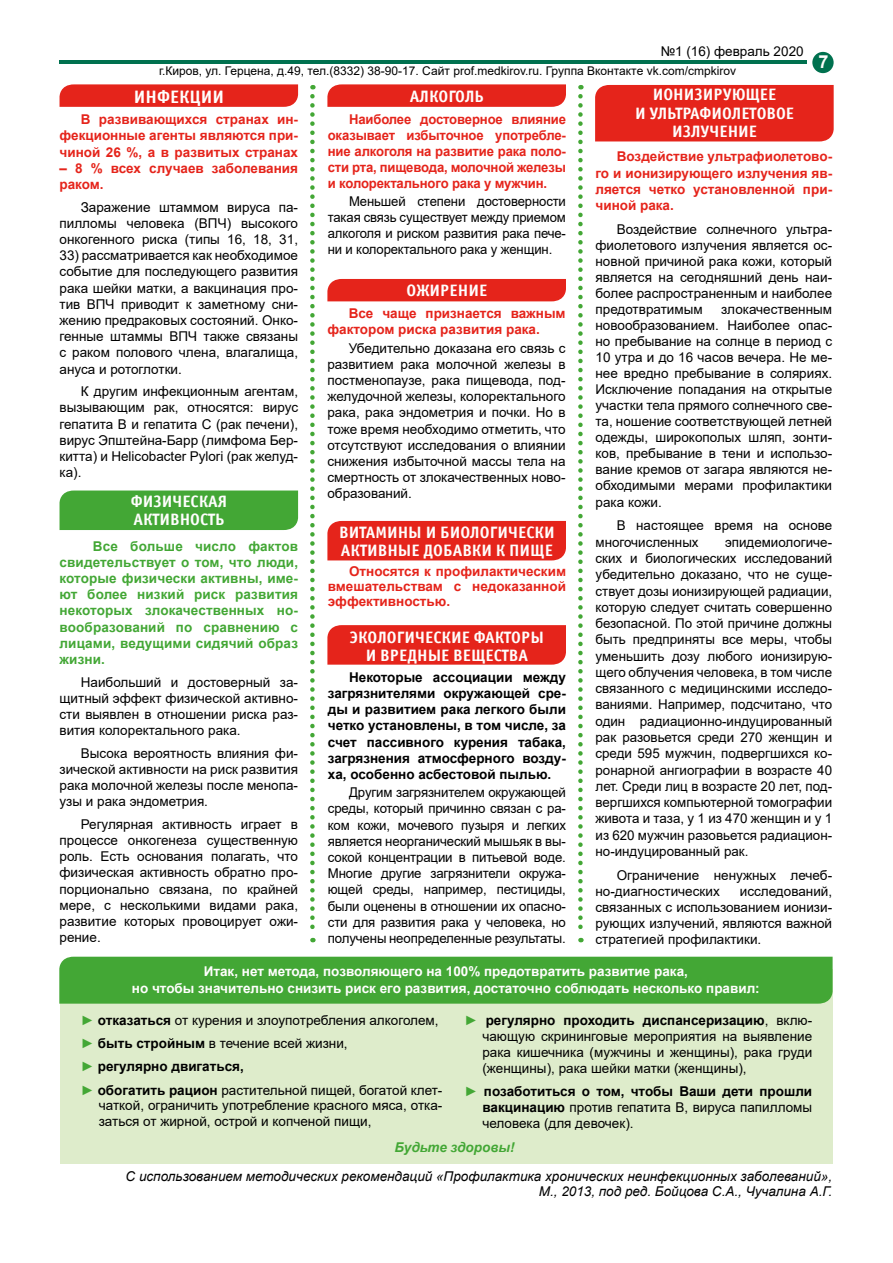
<style>
.page{position:relative;width:893px;height:1263px;background:#fff}
.page>*{position:absolute;margin:0;border:0;box-sizing:border-box;transform-origin:0 0}
.t1{font:700 18px "Officina Sans Win C";color:#fffefd}
.t2{font:700 18px "Arial";color:#fffefd}
.t3{font:700 16.5px/18.1px "Officina Sans Win C";color:#fffefd}
.t4{font:13.5px/16.2px "Arial";color:#000;text-align:justify}
.t5{font:700 13.5px/16.2px "Arial";color:#e5241b;text-align:justify}
.t6{font:700 13.5px/16.2px "Arial";color:#000;text-align:justify}
.t7{font:700 13.5px/16.2px "Arial";letter-spacing:.01em;color:#43a735;text-align:justify}
.t8{font:700 13.5px/16.2px "Arial";color:#fffefd;text-align:center}
.t9{font:italic 13.5px/14.9px "Arial";color:#000;text-align:right}
.t10{font:italic 700 13.5px "Arial";color:#43a735}
.t11{font:12px "Arial";color:#000}
.s1{color:#43a735}
.s2{font-weight:700}
</style>
<div class="page">
<div style="left:60px;top:969px;width:772px;height:195px;background:#deeccb"></div>
<div style="left:59px;top:957px;width:774px;height:47px;background:#43a735"></div>
<hr style="left:60px;top:60px;width:747px;height:4px;background:#00714f">
<div style="left:812px;top:52px;width:22px;height:21px;background:#00714f;border-radius:50%"></div>
<svg style="left:60px;top:84px;width:238px;height:23px;background:#e52b23"></svg>
<div style="left:60px;top:490px;width:238px;height:40px;background:#43a735"></div>
<svg style="left:327px;top:84px;width:239px;height:23px;background:#e52c23"></svg>
<div style="left:327px;top:279px;width:239px;height:22px;background:#e5241b"></div>
<div style="left:327px;top:521px;width:239px;height:39px;background:#e5241b"></div>
<div style="left:327px;top:625px;width:239px;height:40px;background:#e5241b"></div>
<div style="left:595px;top:85px;width:239px;height:56px;background:#e5241b"></div>
<svg style="left:310px;top:96px;width:5px;height:846px"></svg>
<svg style="left:578px;top:96px;width:5px;height:846px"></svg>
<p class="t4" style="left:661px;top:43px;width:144px">№1 (16) февраль 2020</p>
<p class="t11" style="left:159px;top:63px;width:578px">г.Киров, ул. Герцена, д.49, тел.(8332) 38-90-17. Сайт prof.medkirov.ru. Группа Вконтакте vk.com/cmpkirov</p>
<h1 class="t2" style="left:819px;top:49px;width:12px">7</h1>
<h1 class="t1" style="left:134px;top:87px;width:92px">ИНФЕКЦИИ</h1>
<p class="t5" style="left:60px;top:112px;width:240px;text-indent:21px">В развивающихся странах ин&shy;фекционные агенты являются при&shy;чиной 26 %, а в развитых странах</p>
<p class="t5" style="left:60px;top:160px;width:240px">– 8 % всех случаев заболевания раком.</p>
<p class="t4" style="left:60px;top:199px;width:240px;text-indent:21px">Заражение штаммом вируса па&shy;пилломы человека (ВПЧ) высокого онкогенного риска (типы 16, 18, 31,</p>
<p class="t4" style="left:60px;top:247px;width:240px">33) рассматривается как необходимое событие для последующего развития рака шейки матки, а вакцинация про&shy;тив ВПЧ приводит к заметному сни&shy;жению предраковых состояний. Онко&shy;генные штаммы ВПЧ также связаны с раком полового члена, влагалища, ануса и ротоглотки.</p>
<p class="t4" style="left:60px;top:383px;width:240px;text-indent:21px">К другим инфекционным агентам, вызывающим рак, относятся: вирус гепатита В и гепатита С (рак печени), вирус Эпштейна-Барр (лимфома Бер&shy;китта) и Helicobacter Pylori (рак желуд&shy;ка).</p>
<p class="t3" style="left:131px;top:493px;width:98px">ФИЗИЧЕСКАЯ<br>АКТИВНОСТЬ</p>
<p class="t7" style="left:60px;top:538px;width:240px;text-indent:33px">Все больше число фактов свидетельствует о том, что люди, которые физически активны, име&shy;ют более низкий риск развития некоторых злокачественных но&shy;вообразований по сравнению с лицами, ведущими сидячий образ жизни.</p>
<p class="t4" style="left:60px;top:674px;width:240px;text-indent:21px">Наибольший и достоверный за&shy;щитный эффект физической активно&shy;сти выявлен в отношении риска раз&shy;вития колоректального рака.</p>
<p class="t4" style="left:60px;top:745px;width:240px;text-indent:21px">Высока вероятность влияния фи&shy;зической активности на риск развития рака молочной железы после менопа&shy;узы и рака эндометрия.</p>
<p class="t4" style="left:60px;top:816px;width:240px;text-indent:21px">Регулярная активность играет в процессе онкогенеза существенную роль. Есть основания полагать, что физическая активность обратно про&shy;порционально связана, по крайней мере, с несколькими видами рака, развитие которых провоцирует ожи&shy;рение.</p>
<p class="t3" style="left:410px;top:88px;width:76px">АЛКОГОЛЬ</p>
<p class="t5" style="left:328px;top:111px;width:240px;text-indent:21px">Наиболее достоверное влияние оказывает избыточное употребле&shy;ние алкоголя на развитие рака поло&shy;сти рта, пищевода, молочной железы и колоректального рака у мужчин.</p>
<p class="t4" style="left:328px;top:193px;width:240px;text-indent:21px">Меньшей степени достоверности такая связь существует между приемом алкоголя и риском развития рака пече&shy;ни и колоректального рака у женщин.</p>
<p class="t3" style="left:407px;top:281px;width:82px">ОЖИРЕНИЕ</p>
<p class="t5" style="left:327px;top:305px;width:240px;text-indent:21px">Все чаще признается важным фактором риска развития рака.</p>
<p class="t4" style="left:327px;top:340px;width:240px;text-indent:21px">Убедительно доказана его связь с развитием рака молочной железы в постменопаузе, рака пищевода, под&shy;желудочной железы, колоректального рака, рака эндометрия и почки. Но в тоже время необходимо отметить, что отсутствуют исследования о влиянии снижения избыточной массы тела на смертность от злокачественных ново&shy;образований.</p>
<p class="t3" style="left:339px;top:523px;width:217px">ВИТАМИНЫ И БИОЛОГИЧЕСКИ<br>АКТИВНЫЕ ДОБАВКИ К ПИЩЕ</p>
<p class="t5" style="left:328px;top:564px;width:240px;line-height:14.9px;text-indent:21px">Относятся к профилактическим вмешательствам с недоказанной эффективностью.</p>
<p class="t3" style="left:350px;top:628px;width:196px;text-align:center">ЭКОЛОГИЧЕСКИЕ ФАКТОРЫ<br>И ВРЕДНЫЕ ВЕЩЕСТВА</p>
<p class="t6" style="left:328px;top:669px;width:240px;text-indent:21px">Некоторые ассоциации между загрязнителями окружающей сре&shy;ды и развитием рака легкого были четко установлены, в том числе, за счет пассивного курения табака, загрязнения атмосферного возду&shy;ха, особенно асбестовой пылью.</p>
<p class="t4" style="left:328px;top:784px;width:240px;text-indent:21px">Другим загрязнителем окружающей среды, который причинно связан с ра&shy;ком кожи, мочевого пузыря и легких является неорганический мышьяк в вы&shy;сокой концентрации в питьевой воде.<br>Многие другие загрязнители окружа&shy;ющей среды, например, пестициды, были оценены в отношении их опасно&shy;сти для развития рака у человека, но получены неопределенные результаты.</p>
<p class="t3" style="left:635px;top:86px;width:160px;text-align:center">ИОНИЗИРУЮЩЕЕ<br>И УЛЬТРАФИОЛЕТОВОЕ<br>ИЗЛУЧЕНИЕ</p>
<p class="t5" style="left:595px;top:149px;width:238px;text-indent:21px">Воздействие ультрафиолетово&shy;го и ионизирующего излучения яв&shy;ляется четко установленной при&shy;чиной рака.</p>
<p class="t4" style="left:595px;top:221px;width:238px;text-indent:21px">Воздействие солнечного ультра&shy;фиолетового излучения является ос&shy;новной причиной рака кожи, который является на сегодняшний день наи&shy;более распространенным и наиболее предотвратимым</p>
<p class="t4" style="left:595px;top:301px;width:238px;text-indent:126px">злокачественным новообразованием. Наиболее опас&shy;но пребывание на солнце в период с 10 утра и до 16 часов вечера. Не ме&shy;нее вредно пребывание в соляриях.<br>Исключение попадания на открытые участки тела прямого солнечного све&shy;та, ношение соответствующей летней одежды, широкополых шляп, зонти&shy;ков, пребывание в тени и использо&shy;вание кремов от загара являются не&shy;обходимыми мерами профилактики рака кожи.</p>
<p class="t4" style="left:595px;top:517px;width:238px;text-indent:21px">В настоящее время на основе многочисленных</p>
<p class="t4" style="left:595px;top:534px;width:238px;text-indent:129px">эпидемиологиче&shy;ских и биологических исследований убедительно доказано, что не суще&shy;ствует дозы ионизирующей радиации, которую следует считать совершенно безопасной. По этой причине должны быть предприняты все меры, чтобы уменьшить дозу любого ионизирую&shy;щего облучения человека, в том числе связанного с медицинскими исследо&shy;ваниями. Например, подсчитано, что один радиационно-индуцированный рак разовьется среди 270 женщин и среди 595 мужчин, подвергшихся ко&shy;ронарной ангиографии в возрасте 40 лет. Среди лиц в возрасте 20 лет, под&shy;вергшихся компьютерной томографии живота и таза, у 1 из 470 женщин и у 1 из 620 мужчин разовьется радиацион&shy;но-индуцированный рак.</p>
<p class="t4" style="left:595px;top:867px;width:238px;text-indent:21px">Ограничение ненужных лечеб&shy;но-диагностических</p>
<p class="t4" style="left:595px;top:883px;width:238px;text-indent:144px">исследований, связанных с использованием ионизи&shy;рующих излучений, являются важной стратегией профилактики.</p>
<p class="t8" style="left:132px;top:964px;width:629px">Итак, нет метода, позволяющего на 100% предотвратить развитие рака,<br>но чтобы значительно снизить риск его развития, достаточно соблюдать несколько правил:</p>
<p class="t4" style="left:81px;top:1008px;width:363px;line-height:23.2px;text-align:left"><span class="s1">►</span> <span class="s2">отказаться</span> от курения и злоупотребления алкоголем, <span class="s1">►</span> <span class="s2">быть стройным</span> в течение всей жизни,<br><span class="s1">►</span> <span class="s2">регулярно двигаться,<br></span><span class="s1">►</span> <span class="s2">обогатить рацион</span> растительной пищей, богатой клет-</p>
<p class="t4" style="left:99px;top:1097px;width:345px;line-height:15.6px">чаткой, ограничить употребление красного мяса, отка&shy;заться от жирной, острой и копченой пищи,</p>
<p class="t4" style="left:482px;top:1012px;width:331px;text-indent:-18px"><span class="s1">►</span> <span class="s2">регулярно проходить диспансеризацию</span>, вклю&shy;чающую скрининговые мероприятия на выявление рака кишечника (мужчины и женщины), рака груди (женщины), рака шейки матки (женщины),</p>
<p class="t4" style="left:482px;top:1083px;width:331px;text-indent:-18px"><span class="s1">►</span> <span class="s2">позаботиться о том, чтобы Ваши дети прошли вакцинацию</span> против гепатита В, вируса папилломы человека (для девочек).</p>
<p class="t10" style="left:395px;top:1138px;width:121px">Будьте здоровы!</p>
<p class="t9" style="left:126px;top:1169px;width:708px">С использованием методических рекомендаций «Профилактика хронических неинфекционных заболеваний»,<br>М., 2013, под ред. Бойцова С.А., Чучалина А.Г.</p>
</div>
